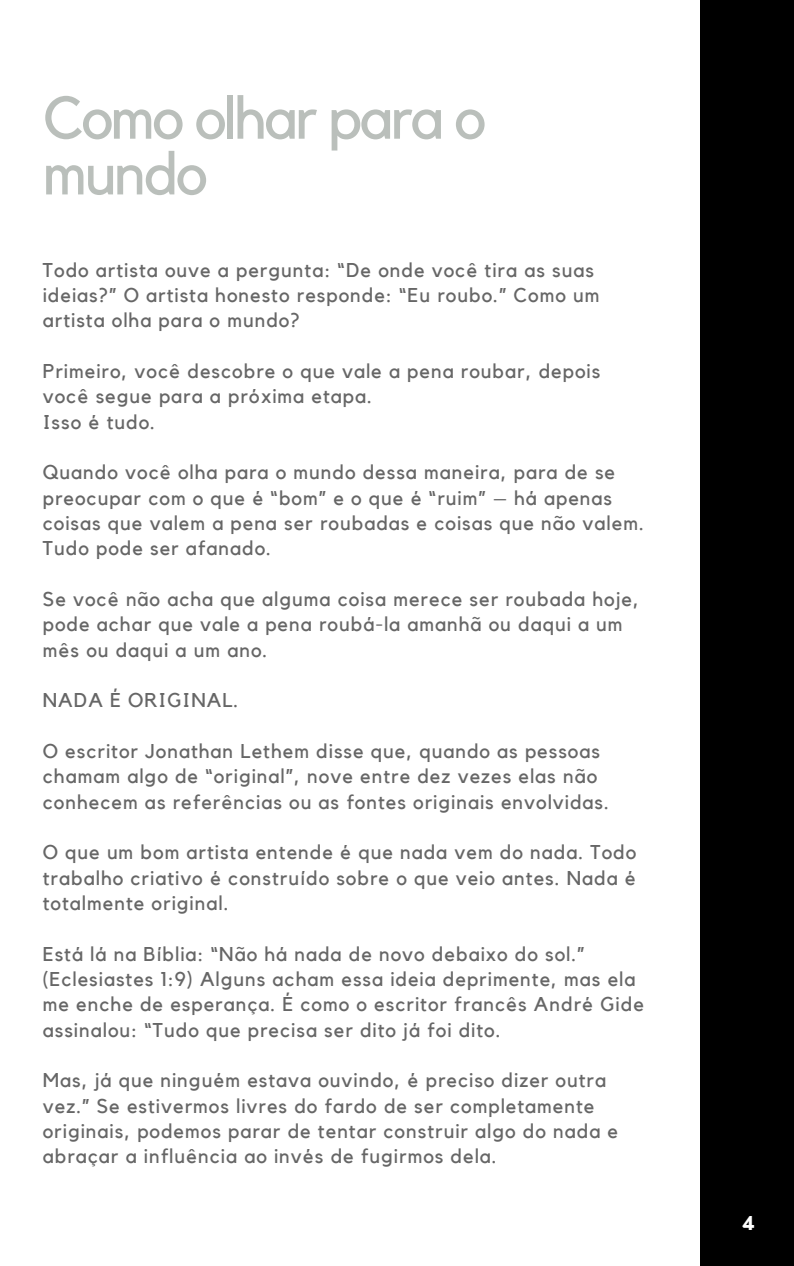
<style>
.page{position:relative;width:794px;height:1266px;background:#fff}
.page>*{position:absolute;margin:0;border:0;box-sizing:border-box;transform-origin:0 0}
.t1{font:59.7px/55.7px "Kollektif";letter-spacing:-.04em;color:#b1b7b2}
.t2{font:19.88px/25.3px "Kollektif";letter-spacing:.05em;color:#666}
.t3{font:700 19.88px "Kollektif";color:#fff}
</style>
<div class="page">
<div style="left:700px;top:0;width:93px;height:1266px;background:#000"></div>
<h1 class="t1" style="left:43px;top:92px;width:444px">Como olhar para o mundo</h1>
<p class="t2" style="left:43px;top:258px;width:558px">Todo artista ouve a pergunta: “De onde você tira as suas ideias?” O artista honesto responde: “Eu roubo.” Como um artista olha para o mundo?</p>
<p class="t2" style="left:43px;top:359px;width:558px">Primeiro, você descobre o que vale a pena roubar, depois você segue para a próxima etapa.<br>Isso é tudo.</p>
<p class="t2" style="left:43px;top:460px;width:602px">Quando você olha para o mundo dessa maneira, para de se preocupar com o que é “bom” e o que é “ruim” – há apenas coisas que valem a pena ser roubadas e coisas que não valem.<br>Tudo pode ser afanado.</p>
<p class="t2" style="left:43px;top:587px;width:597px">Se você não acha que alguma coisa merece ser roubada hoje, pode achar que vale a pena roubá-la amanhã ou daqui a um mês ou daqui a um ano.</p>
<p class="t2" style="left:43px;top:688px;width:197px">NADA É ORIGINAL.</p>
<p class="t2" style="left:43px;top:739px;width:567px">O escritor Jonathan Lethem disse que, quando as pessoas chamam algo de “original”, nove entre dez vezes elas não conhecem as referências ou as fontes originais envolvidas.</p>
<p class="t2" style="left:43px;top:840px;width:594px;text-align:justify">O que um bom artista entende é que nada vem do nada. Todo trabalho criativo é construído sobre o que veio antes. Nada é totalmente original.</p>
<p class="t2" style="left:43px;top:941px;width:602px">Está lá na Bíblia: “Não há nada de novo debaixo do sol.” (Eclesiastes 1:9) Alguns acham essa ideia deprimente, mas ela me enche de esperança. É como o escritor francês André Gide assinalou: “Tudo que precisa ser dito já foi dito.</p>
<p class="t2" style="left:43px;top:1068px;width:576px">Mas, já que ninguém estava ouvindo, é preciso dizer outra vez.” Se estivermos livres do fardo de ser completamente originais, podemos parar de tentar construir algo do nada e abraçar a influência ao invés de fugirmos dela.</p>
<p class="t3" style="left:741px;top:1214px;width:15px">4</p>
</div>
